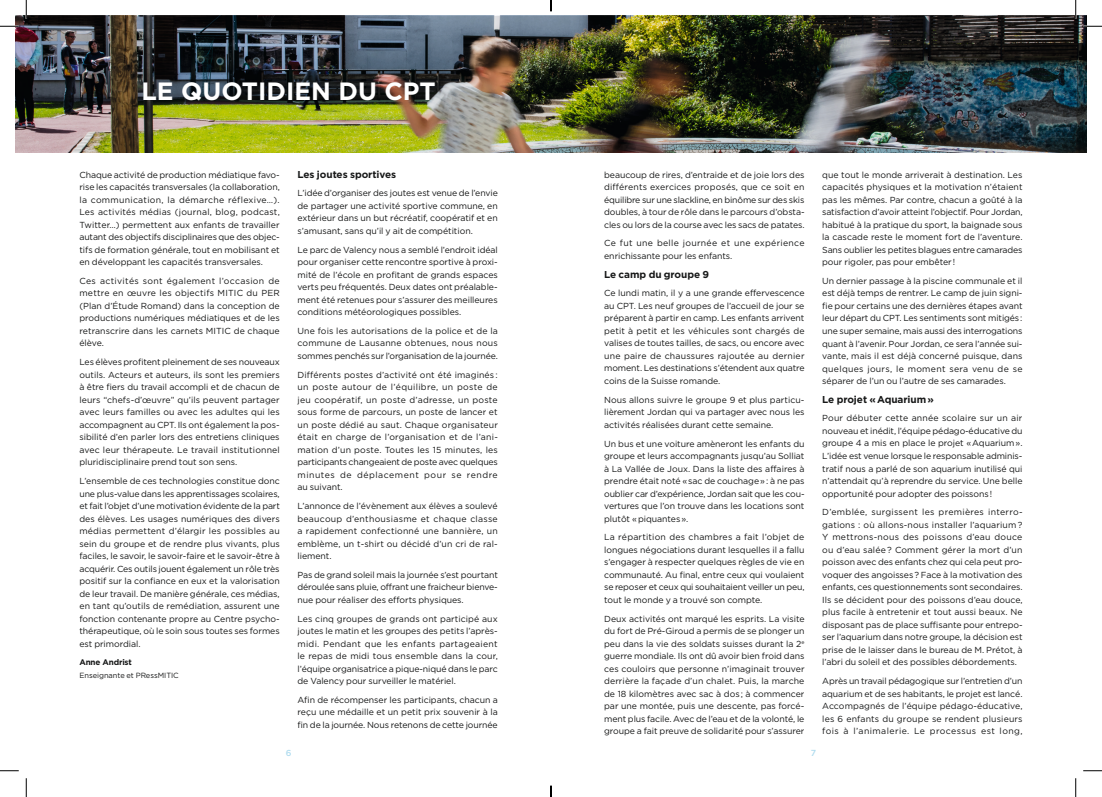
<style>
.page{position:relative;width:1102px;height:797px;background:#fff}
.page>*{position:absolute;margin:0;border:0;box-sizing:border-box;transform-origin:0 0}
.t1{font:700 25px "Gotham";color:#fff}
.t2{font:700 10px "Gotham";letter-spacing:-.005em;color:#171818}
.t3{font:8.75px/12.5px "Gotham";letter-spacing:-.005em;color:#171818;text-align:justify}
.t4{font:8.75px/12.5px "Gotham";letter-spacing:.02em;color:#171818}
.t5{font:500 8.75px "Gotham";color:#b0dcef}
.t6{font:700 8.12px "Gotham";letter-spacing:-.02em;color:#171818}
.t7{font:7.5px "Gotham";letter-spacing:-.005em;color:#171818}
</style>
<div class="page">
<img style="left:16px;top:16px;width:1070px;height:137px">
<svg style="left:0;top:25px;width:19px;height:2px"></svg>
<svg style="left:1083px;top:25px;width:18px;height:2px"></svg>
<svg style="left:0;top:770px;width:19px;height:1px"></svg>
<svg style="left:1083px;top:770px;width:18px;height:1px"></svg>
<svg style="left:25px;top:0;width:2px;height:19px"></svg>
<svg style="left:25px;top:778px;width:2px;height:19px"></svg>
<svg style="left:1074px;top:0;width:2px;height:19px"></svg>
<svg style="left:1075px;top:778px;width:1px;height:19px"></svg>
<svg style="left:550px;top:785px;width:1px;height:12px"></svg>
<h1 class="t1" style="left:141px;top:76px;width:296px">LE QUOTIDIEN DU CPT</h1>
<p class="t3" style="left:79px;top:168px;width:202px">Chaque activité de production médiatique favo&shy;rise les capacités transversales (la collaboration, la communication, la démarche réflexive…).<br>Les activités médias (journal, blog, podcast, Twitter…) permettent aux enfants de travailler autant des objectifs disciplinaires que des objec&shy;tifs de formation générale, tout en mobilisant et en développant les capacités transversales.</p>
<p class="t3" style="left:79px;top:274px;width:202px">Ces activités sont également l’occasion de mettre en œuvre les objectifs MITIC du PER (Plan d’Étude Romand) dans la conception de productions numériques médiatiques et de les retranscrire dans les carnets MITIC de chaque élève.</p>
<p class="t3" style="left:79px;top:356px;width:202px">Les élèves profitent pleinement de ses nouveaux outils. Acteurs et auteurs, ils sont les premiers à être fiers du travail accompli et de chacun de leurs “chefs-d’œuvre” qu’ils peuvent partager avec leurs familles ou avec les adultes qui les accompagnent au CPT. Ils ont également la pos&shy;sibilité d’en parler lors des entretiens cliniques avec leur thérapeute. Le travail institutionnel pluridisciplinaire prend tout son sens.</p>
<p class="t3" style="left:79px;top:474px;width:202px">L’ensemble de ces technologies constitue donc une plus-value dans les apprentissages scolaires, et fait l’objet d’une motivation évidente de la part des élèves. Les usages numériques des divers médias permettent d’élargir les possibles au sein du groupe et de rendre plus vivants, plus faciles, le savoir, le savoir-faire et le savoir-être à acquérir. Ces outils jouent également un rôle très positif sur la confiance en eux et la valorisation de leur travail. De manière générale, ces médias, en tant qu’outils de remédiation, assurent une fonction contenante propre au Centre psycho&shy;thérapeutique, où le soin sous toutes ses formes est primordial.</p>
<p class="t6" style="left:79px;top:657px;width:54px">Anne Andrist</p>
<p class="t7" style="left:79px;top:671px;width:101px">Enseignante et PRessMITIC</p>
<p class="t2" style="left:297px;top:168px;width:100px">Les joutes sportives</p>
<p class="t3" style="left:297px;top:187px;width:202px">L’idée d’organiser des joutes est venue de l’envie de partager une activité sportive commune, en extérieur dans un but récréatif, coopératif et en s’amusant, sans qu’il y ait de compétition.</p>
<p class="t3" style="left:297px;top:243px;width:202px">Le parc de Valency nous a semblé l’endroit idéal pour organiser cette rencontre sportive à proxi&shy;mité de l’école en profitant de grands espaces verts peu fréquentés. Deux dates ont préalable&shy;ment été retenues pour s’assurer des meilleures conditions météorologiques possibles.</p>
<p class="t3" style="left:297px;top:324px;width:202px">Une fois les autorisations de la police et de la commune de Lausanne obtenues, nous nous sommes penchés sur l’organisation de la journée.</p>
<p class="t3" style="left:297px;top:368px;width:202px">Différents postes d’activité ont été imaginés : un poste autour de l’équilibre, un poste de jeu coopératif, un poste d’adresse, un poste sous forme de parcours, un poste de lancer et un poste dédié au saut. Chaque organisateur était en charge de l’organisation et de l’ani&shy;mation d’un poste. Toutes les 15 minutes, les participants changeaient de poste avec quelques minutes de déplacement pour se rendre au suivant.</p>
<p class="t3" style="left:297px;top:499px;width:202px">L’annonce de l’évènement aux élèves a soulevé beaucoup d’enthousiasme et chaque classe a rapidement confectionné une bannière, un emblème, un t-shirt ou décidé d’un cri de ral&shy;liement.</p>
<p class="t3" style="left:297px;top:568px;width:202px">Pas de grand soleil mais la journée s’est pourtant déroulée sans pluie, offrant une fraicheur bienve&shy;nue pour réaliser des efforts physiques.</p>
<p class="t3" style="left:297px;top:612px;width:202px">Les cinq groupes de grands ont participé aux joutes le matin et les groupes des petits l’après&shy;midi. Pendant que les enfants partageaient le repas de midi tous ensemble dans la cour, l’équipe organisatrice a pique-niqué dans le parc de Valency pour surveiller le matériel.</p>
<p class="t3" style="left:297px;top:693px;width:202px">Afin de récompenser les participants, chacun a reçu une médaille et un petit prix souvenir à la fin de la journée. Nous retenons de cette journée</p>
<p class="t3" style="left:604px;top:168px;width:202px">beaucoup de rires, d’entraide et de joie lors des différents exercices proposés, que ce soit en équilibre sur une slackline, en binôme sur des skis doubles, à tour de rôle dans le parcours d’obsta&shy;cles ou lors de la course avec les sacs de patates.</p>
<p class="t4" style="left:604px;top:237px;width:202px">Ce fut une belle journée et une expérience enrichissante pour les enfants.</p>
<p class="t2" style="left:604px;top:268px;width:106px">Le camp du groupe 9</p>
<p class="t3" style="left:604px;top:287px;width:202px">Ce lundi matin, il y a une grande effervescence au CPT. Les neuf groupes de l’accueil de jour se préparent à partir en camp. Les enfants arrivent petit à petit et les véhicules sont chargés de valises de toutes tailles, de sacs, ou encore avec une paire de chaussures rajoutée au dernier moment. Les destinations s’étendent aux quatre coins de la Suisse romande.</p>
<p class="t3" style="left:604px;top:393px;width:202px">Nous allons suivre le groupe 9 et plus particu&shy;lièrement Jordan qui va partager avec nous les activités réalisées durant cette semaine.</p>
<p class="t3" style="left:604px;top:437px;width:202px">Un bus et une voiture amèneront les enfants du groupe et leurs accompagnants jusqu’au Solliat à La Vallée de Joux. Dans la liste des affaires à prendre était noté «sac de couchage»: à ne pas oublier car d’expérience, Jordan sait que les cou&shy;vertures que l’on trouve dans les locations sont plutôt «piquantes».</p>
<p class="t3" style="left:604px;top:531px;width:202px">La répartition des chambres a fait l’objet de longues négociations durant lesquelles il a fallu s’engager à respecter quelques règles de vie en communauté. Au final, entre ceux qui voulaient se reposer et ceux qui souhaitaient veiller un peu, tout le monde y a trouvé son compte.</p>
<p class="t3" style="left:604px;top:612px;width:202px">Deux activités ont marqué les esprits. La visite du fort de Pré-Giroud a permis de se plonger un peu dans la vie des soldats suisses durant la 2<sup>e </sup>guerre mondiale. Ils ont dû avoir bien froid dans ces couloirs que personne n’imaginait trouver derrière la façade d’un chalet. Puis, la marche de 18 kilomètres avec sac à dos; à commencer par une montée, puis une descente, pas forcé&shy;ment plus facile. Avec de l’eau et de la volonté, le groupe a fait preuve de solidarité pour s’assurer</p>
<p class="t3" style="left:822px;top:168px;width:202px">que tout le monde arriverait à destination. Les capacités physiques et la motivation n’étaient pas les mêmes. Par contre, chacun a goûté à la satisfaction d’avoir atteint l’objectif. Pour Jordan, habitué à la pratique du sport, la baignade sous la cascade reste le moment fort de l’aventure.<br>Sans oublier les petites blagues entre camarades pour rigoler, pas pour embêter !</p>
<p class="t3" style="left:822px;top:274px;width:202px">Un dernier passage à la piscine communale et il est déjà temps de rentrer. Le camp de juin signi&shy;fie pour certains une des dernières étapes avant leur départ du CPT. Les sentiments sont mitigés: une super semaine, mais aussi des interrogations quant à l’avenir. Pour Jordan, ce sera l’année sui&shy;vante, mais il est déjà concerné puisque, dans quelques jours, le moment sera venu de se séparer de l’un ou l’autre de ses camarades.</p>
<p class="t2" style="left:822px;top:393px;width:113px">Le projet «Aquarium»</p>
<p class="t3" style="left:822px;top:412px;width:202px">Pour débuter cette année scolaire sur un air nouveau et inédit, l’équipe pédago-éducative du groupe 4 a mis en place le projet «Aquarium».<br>L’idée est venue lorsque le responsable adminis&shy;tratif nous a parlé de son aquarium inutilisé qui n’attendait qu’à reprendre du service. Une belle opportunité pour adopter des poissons!</p>
<p class="t3" style="left:822px;top:506px;width:202px">D’emblée, surgissent les premières interro&shy;gations : où allons-nous installer l’aquarium?<br>Y mettrons-nous des poissons d’eau douce ou d’eau salée ? Comment gérer la mort d’un poisson avec des enfants chez qui cela peut pro&shy;voquer des angoisses? Face à la motivation des enfants, ces questionnements sont secondaires.<br>Ils se décident pour des poissons d’eau douce, plus facile à entretenir et tout aussi beaux. Ne disposant pas de place suffisante pour entrepo&shy;ser l’aquarium dans notre groupe, la décision est prise de le laisser dans le bureau de M. Prétot, à l’abri du soleil et des possibles débordements.</p>
<p class="t3" style="left:822px;top:674px;width:202px">Après un travail pédagogique sur l’entretien d’un aquarium et de ses habitants, le projet est lancé.<br>Accompagnés de l’équipe pédago-éducative, les 6 enfants du groupe se rendent plusieurs fois à l’animalerie. Le processus est long,</p>
<p class="t5" style="left:286px;top:747px;width:7px">6</p>
<p class="t5" style="left:810px;top:747px;width:7px">7</p>
</div>
